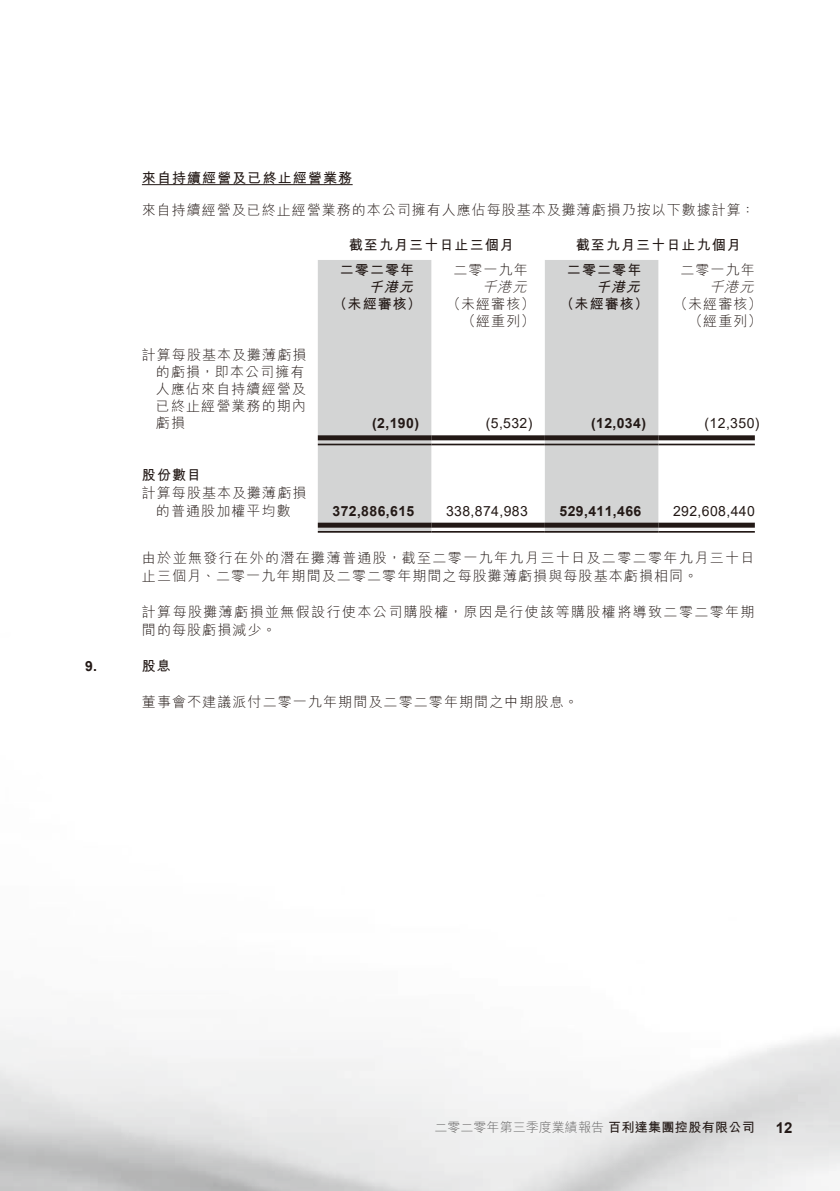
<style>
.page{position:relative;width:840px;height:1191px;background:#fff}
.page>*{position:absolute;margin:0;border:0;box-sizing:border-box;transform-origin:0 0}
.t1{font:700 15px "Arial";color:#231916}
._06_Notes{font:300 14px/18px "M Hei HK";letter-spacing:.1em;color:#231916}
._51_N_Table_txt{font:300 14px/17px "M Hei HK";letter-spacing:.08em;color:#231916}
._06_Notes-2{font:300 14px "M Hei HK";letter-spacing:.08em;color:#231916}
._51_N_Table_txt-2{font:700 14px "M Hei HK";letter-spacing:.08em;color:#231916}
._51_N_Table_txt-3{font:700 14px "Arial";letter-spacing:.03em;color:#231916}
._51_N_Table_txt-4{font:14px "Arial";letter-spacing:.03em;color:#231916}
._51_N_Table_txt-5{font:italic 700 14px "M Hei HK";color:#231916}
._51_N_Table_txt-6{font:italic 300 14px "M Hei HK";color:#231916}
._07_NH1{font:700 14px "Arial";color:#231916}
._07_NH1-2{font:700 14px "M Hei HK";color:#231916}
.t2{font:300 13px "M Hei HK";letter-spacing:.005em;color:#666565}
.s1{font-weight:700;color:#231916}
</style>
<div class="page">
<img style="left:0;top:184px;width:839px;height:1007px">
<hr style="left:142px;top:184px;width:210px;height:1px;background:#231916">
<svg style="left:317px;top:260px;width:341px;height:271px;fill:#d3d4d4"></svg>
<div style="left:317px;top:435px;width:114px;height:5px;background:#231916"></div>
<hr style="left:317px;top:444px;width:114px;height:1px;background:#231916">
<div style="left:431px;top:435px;width:113px;height:5px;background:#231916"></div>
<hr style="left:431px;top:444px;width:113px;height:1px;background:#231916">
<div style="left:544px;top:435px;width:114px;height:5px;background:#231916"></div>
<hr style="left:544px;top:444px;width:114px;height:1px;background:#231916">
<div style="left:658px;top:435px;width:96px;height:5px;background:#231916"></div>
<hr style="left:658px;top:444px;width:96px;height:1px;background:#231916">
<div style="left:317px;top:522px;width:114px;height:5px;background:#231916"></div>
<hr style="left:317px;top:531px;width:114px;height:1px;background:#231916">
<div style="left:431px;top:522px;width:113px;height:5px;background:#231916"></div>
<hr style="left:431px;top:531px;width:113px;height:1px;background:#231916">
<div style="left:544px;top:522px;width:114px;height:5px;background:#231916"></div>
<hr style="left:544px;top:531px;width:114px;height:1px;background:#231916">
<div style="left:658px;top:522px;width:96px;height:5px;background:#231916"></div>
<hr style="left:658px;top:531px;width:96px;height:1px;background:#231916">
<p class="_51_N_Table_txt-2" style="left:142px;top:167px;width:212px">來自持續經營及已終止經營業務</p>
<p class="_06_Notes-2" style="left:142px;top:200px;width:614px">來自持續經營及已終止經營業務的本公司擁有人應佔每股基本及攤薄虧損乃按以下數據計算：</p>
<p class="_51_N_Table_txt-2" style="left:348px;top:234px;width:166px">截至九月三十日止三個月</p>
<p class="_51_N_Table_txt-2" style="left:575px;top:234px;width:166px">截至九月三十日止九個月</p>
<p class="_51_N_Table_txt-2" style="left:340px;top:260px;width:76px">二零二零年</p>
<p class="_51_N_Table_txt" style="left:453px;top:261px;width:76px">二零一九年</p>
<p class="_51_N_Table_txt-2" style="left:566px;top:260px;width:76px">二零二零年</p>
<p class="_51_N_Table_txt" style="left:680px;top:261px;width:76px">二零一九年</p>
<p class="_51_N_Table_txt-5" style="left:368px;top:277px;width:51px">千港元</p>
<p class="_51_N_Table_txt-6" style="left:482px;top:277px;width:51px">千港元</p>
<p class="_51_N_Table_txt-5" style="left:595px;top:277px;width:51px">千港元</p>
<p class="_51_N_Table_txt-6" style="left:708px;top:277px;width:51px">千港元</p>
<p class="_51_N_Table_txt-2" style="left:333px;top:294px;width:90px">（未經審核）</p>
<p class="_51_N_Table_txt" style="left:446px;top:295px;width:90px">（未經審核）</p>
<p class="_51_N_Table_txt-2" style="left:560px;top:294px;width:90px">（未經審核）</p>
<p class="_51_N_Table_txt" style="left:673px;top:295px;width:90px">（未經審核）</p>
<p class="_51_N_Table_txt" style="left:461px;top:312px;width:74px">（經重列）</p>
<p class="_51_N_Table_txt" style="left:688px;top:312px;width:74px">（經重列）</p>
<p class="_51_N_Table_txt" style="left:156px;top:346px;width:152px;text-indent:-14px">計算每股基本及攤薄虧損的虧損，即本公司擁有人應佔來自持續經營及已終止經營業務的期內虧損</p>
<p class="_51_N_Table_txt-3" style="left:372px;top:413px;width:48px">(2,190)</p>
<p class="_51_N_Table_txt-4" style="left:485px;top:414px;width:48px">(5,532)</p>
<p class="_51_N_Table_txt-3" style="left:590px;top:413px;width:56px">(12,034)</p>
<p class="_51_N_Table_txt-4" style="left:704px;top:414px;width:56px">(12,350)</p>
<p class="_51_N_Table_txt-2" style="left:142px;top:464px;width:61px">股份數目</p>
<p class="_51_N_Table_txt" style="left:142px;top:483px;width:166px;line-height:18px;text-align:center">計算每股基本及攤薄虧損的普通股加權平均數</p>
<p class="_51_N_Table_txt-3" style="left:332px;top:501px;width:83px">372,886,615</p>
<p class="_51_N_Table_txt-4" style="left:446px;top:501px;width:83px">338,874,983</p>
<p class="_51_N_Table_txt-3" style="left:559px;top:501px;width:83px">529,411,466</p>
<p class="_51_N_Table_txt-4" style="left:672px;top:501px;width:83px">292,608,440</p>
<p class="_06_Notes" style="left:142px;top:548px;width:614px">由於並無發行在外的潛在攤薄普通股，截至二零一九年九月三十日及二零二零年九月三十日止三個月、二零一九年期間及二零二零年期間之每股攤薄虧損與每股基本虧損相同。</p>
<p class="_06_Notes" style="left:142px;top:602px;width:614px">計算每股攤薄虧損並無假設行使本公司購股權，原因是行使該等購股權將導致二零二零年期間的每股虧損減少。</p>
<p class="_07_NH1" style="left:85px;top:656px;width:14px">9.</p>
<p class="_07_NH1-2" style="left:142px;top:656px;width:31px">股息</p>
<p class="_06_Notes-2" style="left:142px;top:692px;width:437px">董事會不建議派付二零一九年期間及二零二零年期間之中期股息。</p>
<p class="t2" style="left:434px;top:1118px;width:322px">二零二零年第三季度業績報告<span class="s1">百利達集團控股有限公司</span></p>
<p class="t1" style="left:775px;top:1117px;width:18px">12</p>
</div>
